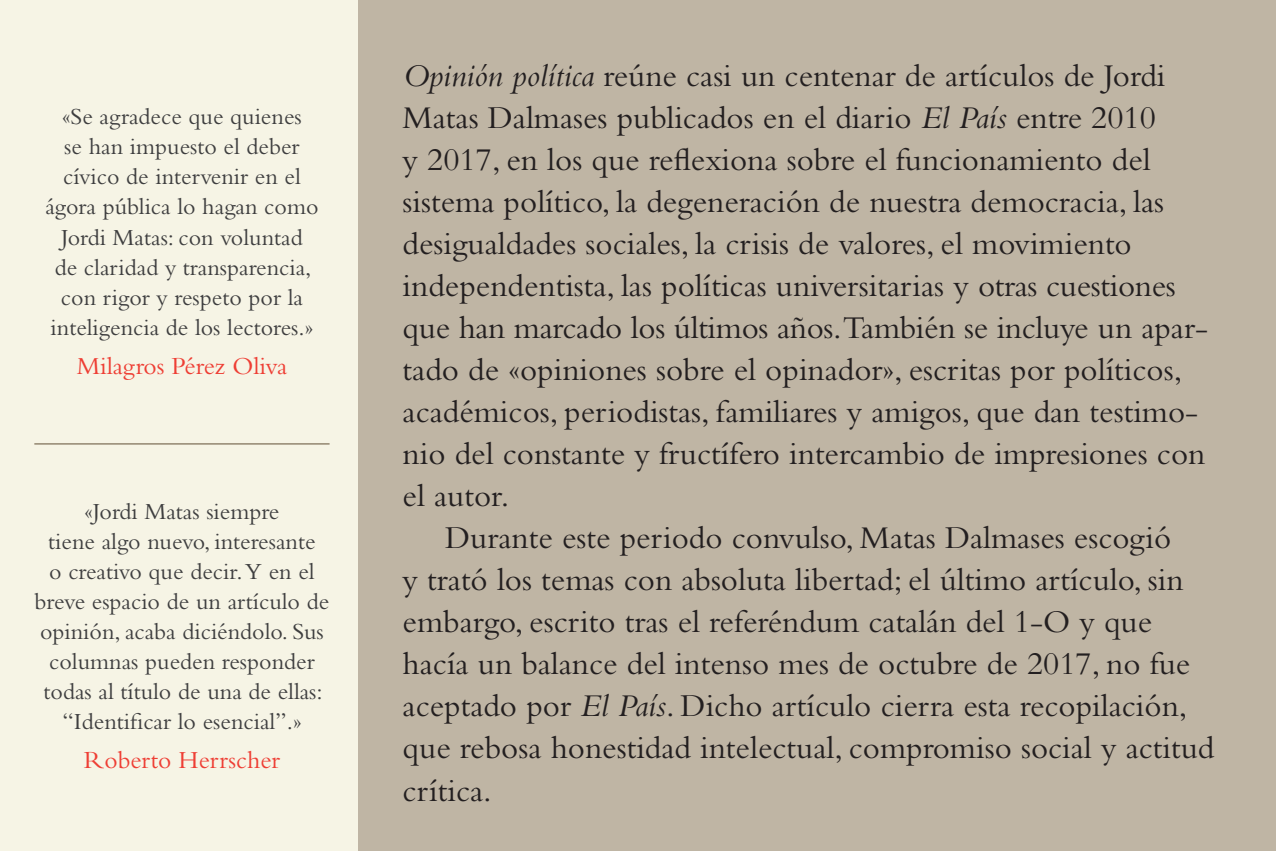
<style>
.page{position:relative;width:1276px;height:851px;background:#fff}
.page>*{position:absolute;margin:0;border:0;box-sizing:border-box;transform-origin:0 0}
.TextContraentrat{font:33px/42px "Bembo Std";color:#231f20}
.Cita_autor{font:25.5px "Bembo Std";color:#ee3e34}
.Cita_text{font:24px/30px "Bembo Std";color:#3e3e3f;text-align:center}
.s1{font-style:italic}
</style>
<div class="page">
<div style="left:0;top:0;width:1276px;height:850px;background:#bfb5a4"></div>
<div style="left:0;top:0;width:358px;height:850px;background:#f6f4e5"></div>
<hr style="left:34px;top:443px;width:295px;height:1px;background:#938671">
<p class="Cita_text" style="left:45px;top:101px;width:275px">«Se agradece que quienes<br>se han impuesto el deber cívico de intervenir en el ágora pública lo hagan como<br>Jordi Matas: con voluntad<br>de claridad y transparencia, con rigor y respeto por la inteligencia de los lectores.»</p>
<p class="Cita_autor" style="left:77px;top:351px;width:212px">Milagros Pérez Oliva</p>
<p class="Cita_text" style="left:35px;top:496px;width:296px">«Jordi Matas siempre<br>tiene algo nuevo, interesante<br>o creativo que decir. Y en el breve espacio de un artículo de opinión, acaba diciéndolo. Sus columnas pueden responder todas al título de una de ellas: “Identificar lo esencial”.»</p>
<p class="Cita_autor" style="left:84px;top:745px;width:198px">Roberto Herrscher</p>
<p class="TextContraentrat" style="left:403px;top:54px;width:807px"><span class="s1">Opinión política</span> reúne casi un centenar de artículos de Jordi Matas Dalmases publicados en el diario <span class="s1">El País</span> entre 2010<br>y 2017, en los que reflexiona sobre el funcionamiento del sistema político, la degeneración de nuestra democracia, las desigualdades sociales, la crisis de valores, el movimiento independentista, las políticas universitarias y otras cuestiones que han marcado los últimos años.También se incluye un apar&shy;tado de «opiniones sobre el opinador», escritas por políticos, académicos, periodistas, familiares y amigos, que dan testimo&shy;nio del constante y fructífero intercambio de impresiones con el autor.</p>
<p class="TextContraentrat" style="left:403px;top:516px;width:813px;text-indent:43px">Durante este periodo convulso, Matas Dalmases escogió<br>y trató los temas con absoluta libertad; el último artículo, sin embargo, escrito tras el referéndum catalán del 1-O y que hacía un balance del intenso mes de octubre de 2017, no fue aceptado por <span class="s1">El País</span>. Dicho artículo cierra esta recopilación, que rebosa honestidad intelectual, compromiso social y actitud crítica.</p>
</div>
